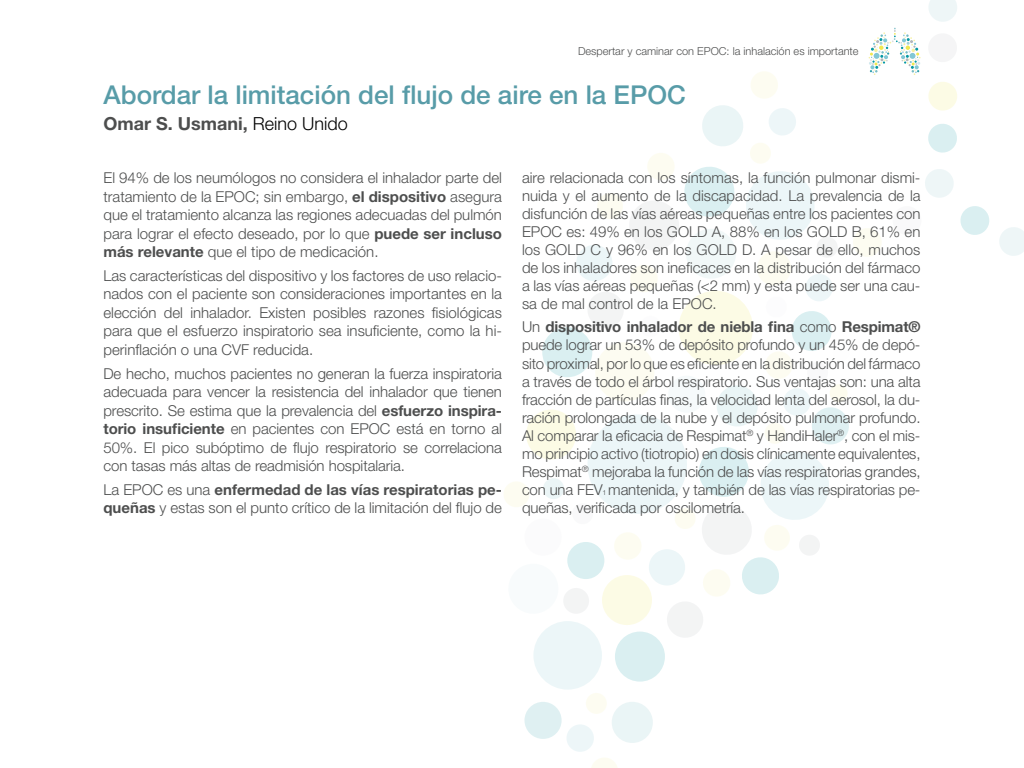
<style>
.page{position:relative;width:1024px;height:768px;background:#fff}
.page>*{position:absolute;margin:0;border:0;box-sizing:border-box;transform-origin:0 0}
._02Títol02{font:500 26px "Helvetica Neue LT Std";color:#589ca8}
.Autors{font:700 18px "Helvetica Neue LT Std";color:#4d4e4e}
.text{font:300 15px/18px "Helvetica Neue LT Std";letter-spacing:-.01em;color:#4d4e4e;text-align:justify}
.t1{font:300 11px "Helvetica Neue LT Std";color:#4d4e4e}
.s1{font-weight:300;color:#000}
.s2{font-weight:700}
.s3{font-size:7px}
</style>
<div class="page">
<div style="left:533px;top:621px;width:69px;height:69px;background:#ecf6f8;border-radius:50%"></div>
<div style="left:526px;top:410px;width:50px;height:50px;background:#fcfbe5;border-radius:50%"></div>
<div style="left:586px;top:693px;width:21px;height:21px;background:#fdfcf1;border-radius:50%"></div>
<div style="left:543px;top:478px;width:21px;height:21px;background:#ebf5f6;border-radius:50%"></div>
<svg style="left:591px;top:758px;width:26px;height:10px"></svg>
<div style="left:612px;top:702px;width:41px;height:41px;background:#eaf5f6;border-radius:50%"></div>
<div style="left:566px;top:724px;width:28px;height:28px;background:#edf6f8;border-radius:50%"></div>
<div style="left:524px;top:702px;width:38px;height:37px;background:#dff0f2;border-radius:50%"></div>
<svg style="left:567px;top:542px;width:37px;height:37px"></svg>
<div style="left:615px;top:632px;width:50px;height:50px;background:#daeff1;border-radius:50%"></div>
<div style="left:542px;top:327px;width:50px;height:50px;background:#daeff1;border-radius:50%"></div>
<div style="left:563px;top:588px;width:26px;height:26px;background:#f3f4f4;border-radius:50%"></div>
<div style="left:503px;top:481px;width:27px;height:26px;background:#fdfcf1;border-radius:50%"></div>
<svg style="left:999px;top:227px;width:25px;height:29px"></svg>
<svg style="left:571px;top:0;width:418px;height:639px"></svg>
<p class="t1" style="left:578px;top:45px;width:282px">Despertar y caminar con EPOC: la inhalación es importante</p>
<p class="_02Títol02" style="left:103px;top:79px;width:584px">Abordar la limitación del flujo de aire en la EPOC</p>
<p class="Autors" style="left:103px;top:113px;width:246px">Omar S. Usmani, <span class="s1">Reino Unido</span></p>
<p class="text" style="left:103px;top:168px;width:400px;line-height:18.5px">El 94% de los neumólogos no considera el inhalador parte del tratamiento de la EPOC; sin embargo, <span class="s2">el dispositivo</span> asegura que el tratamiento alcanza las regiones adecuadas del pulmón para lograr el efecto deseado, por lo que <span class="s2">puede ser incluso más relevante</span> que el tipo de medicación.</p>
<p class="text" style="left:103px;top:266px;width:400px;line-height:18.5px">Las características del dispositivo y los factores de uso relacio&shy;nados con el paciente son consideraciones importantes en la elección del inhalador. Existen posibles razones fisiológicas para que el esfuerzo inspiratorio sea insuficiente, como la hi&shy;perinflación o una CVF reducida.</p>
<p class="text" style="left:103px;top:364px;width:400px;line-height:18.5px">De hecho, muchos pacientes no generan la fuerza inspiratoria adecuada para vencer la resistencia del inhalador que tienen prescrito. Se estima que la prevalencia del <span class="s2">esfuerzo inspira&shy;torio insuficiente</span> en pacientes con EPOC está en torno al 50%. El pico subóptimo de flujo respiratorio se correlaciona con tasas más altas de readmisión hospitalaria.</p>
<p class="text" style="left:103px;top:480px;width:400px;line-height:18.5px">La EPOC es una <span class="s2">enfermedad de las vías respiratorias pe&shy;queñas</span> y estas son el punto crítico de la limitación del flujo de</p>
<p class="text" style="left:522px;top:169px;width:400px">aire relacionada con los síntomas, la función pulmonar dismi&shy;nuida y el aumento de la discapacidad. La prevalencia de la disfunción de las vías aéreas pequeñas entre los pacientes con EPOC es: 49% en los GOLD A, 88% en los GOLD B, 61% en los GOLD C y 96% en los GOLD D. A pesar de ello, muchos de los inhaladores son ineficaces en la distribución del fármaco a las vías aéreas pequeñas (&lt;2 mm) y esta puede ser una cau&shy;sa de mal control de la EPOC.</p>
<p class="text" style="left:522px;top:318px;width:400px;text-align:left">Un <span class="s2">dispositivo inhalador de niebla fina</span> como <span class="s2">Respimat® </span>puede lograr un 53% de depósito profundo y un 45% de depó&shy;sito proximal, por lo que es eficiente en la distribución del fármaco a través de todo el árbol respiratorio. Sus ventajas son: una alta fracción de partículas finas, la velocidad lenta del aerosol, la du&shy;ración prolongada de la nube y el depósito pulmonar profundo.<br>Al comparar la eficacia de Respimat<sup>®</sup> y HandiHaler<sup>®</sup>, con el mis&shy;mo principio activo (tiotropio) en dosis clínicamente equivalentes, Respimat<sup>®</sup> mejoraba la función de las vías respiratorias grandes, con una FEV<span class="s3">1</span> mantenida, y también de las vías respiratorias pe&shy;queñas, verificada por oscilometría.</p>
</div>
